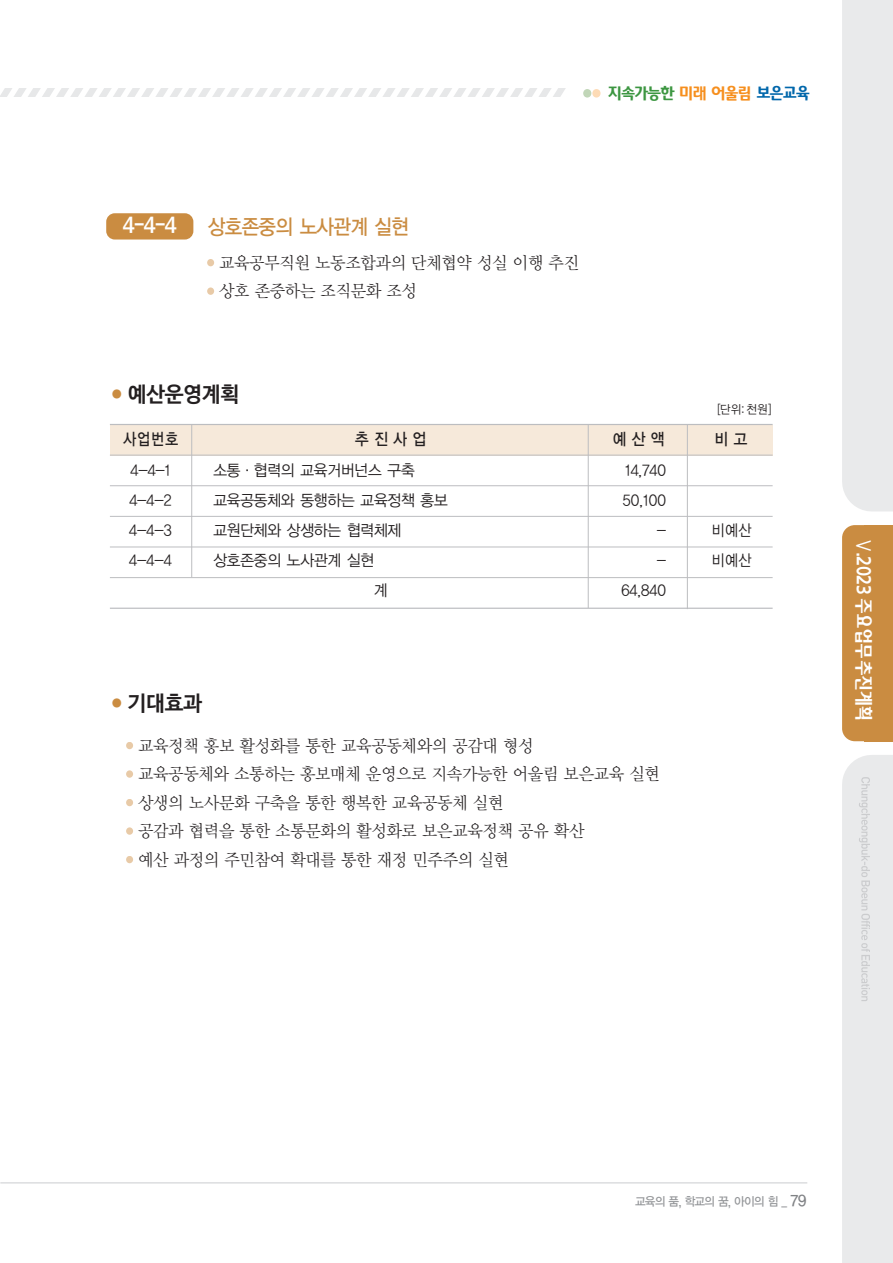
<style>
.page{position:relative;width:893px;height:1263px;background:#fff}
.page>*{position:absolute;margin:0;border:0;box-sizing:border-box;transform-origin:0 0}
.t1{font:21px "Nanum Barun Gothic OTF Bold";letter-spacing:-.01em;color:#231f20}
.t2{font:21px "YGO13";letter-spacing:-.11em;color:#ca8c41;scale:.9 1}
.t3{font:21px "Nanum Barun Gothic OTF Bold";color:#fff;scale:.95 1}
.t4{font:19.5px "Bitgoeul Bold";letter-spacing:-.045em;color:#fff;scale:.85 1}
.t5{font:17.25px/28.5px "YDVY Mj O Std 12";letter-spacing:-.02em;color:#231f20;scale:.95 1}
.t6{font:16.5px "YGO13";letter-spacing:.285em;color:#231f20;scale:.9 1}
.t7{font:16.5px "YGO13";letter-spacing:.285em;color:#231f20;scale:.85 1}
.t8{font:15.75px "YGO12";letter-spacing:-.1em;color:#231f20;scale:.95 1}
.t9{font:15.75px/30px "YDVYGO12";color:#231f20;text-align:right;scale:.95 1}
.t10{font:15.75px/30px "YDVYGO12";color:#231f20;scale:.9 1}
.t11{font:700 15px "Daum Semi";letter-spacing:-.08em;color:#3c9641;scale:.95 1}
.t12{font:12px "YGO13";letter-spacing:-.145em;color:#939598;scale:.95 1}
.t13{font:12px "YDVYGO12";color:#231f20;scale:.95 1}
.s1{color:#f68f1e}
.s2{color:#0067ab}
.s3{font-size:15px;color:#808285}
</style>
<div class="page">
<hr style="left:0;top:1182px;width:807px;height:1px;background:#dcdddf">
<svg style="left:0;top:89px;width:565px;height:8px"></svg>
<svg style="left:583px;top:89px;width:17px;height:9px"></svg>
<div style="left:110px;top:425px;width:662px;height:30px;background:#f6e9da"></div>
<div style="left:126px;top:742px;width:7px;height:7px;background:#e8caa7;border-radius:50%"></div>
<div style="left:126px;top:770px;width:7px;height:7px;background:#e8caa7;border-radius:50%"></div>
<div style="left:126px;top:799px;width:7px;height:7px;background:#e8caa7;border-radius:50%"></div>
<div style="left:126px;top:827px;width:7px;height:7px;background:#e8caa7;border-radius:50%"></div>
<div style="left:126px;top:856px;width:7px;height:7px;background:#e8caa7;border-radius:50%"></div>
<hr style="left:110px;top:424px;width:662px;height:1px;background:#bcbdc0">
<hr style="left:110px;top:455px;width:662px;height:1px;background:#bcbdc0">
<hr style="left:110px;top:485px;width:662px;height:1px;background:#bcbdc0">
<hr style="left:110px;top:516px;width:662px;height:1px;background:#bcbdc0">
<hr style="left:110px;top:547px;width:662px;height:1px;background:#bcbdc0">
<hr style="left:110px;top:577px;width:662px;height:1px;background:#bcbdc0">
<hr style="left:110px;top:607px;width:662px;height:2px;background:#bcbdc0">
<hr style="left:191px;top:425px;width:1px;height:152px;background:#bcbdc0">
<hr style="left:588px;top:425px;width:1px;height:183px;background:#bcbdc0">
<hr style="left:687px;top:424px;width:1px;height:185px;background:#bcbdc0">
<div style="left:207px;top:259px;width:7px;height:7px;background:#e8caa7;border-radius:50%"></div>
<div style="left:207px;top:287px;width:7px;height:8px;background:#e8caa7;border-radius:50%"></div>
<div style="left:106px;top:213px;width:87px;height:26px;background:#ca8c41;border-radius:9px"></div>
<div style="left:842px;top:525px;width:51px;height:216px;background:#ca8c41;border-radius:13px"></div>
<div style="left:864px;top:525px;width:29px;height:216px;background:#ca8c41"></div>
<div style="left:842px;top:0;width:51px;height:511px;background:#e9eaeb"></div>
<div style="left:842px;top:755px;width:51px;height:508px;background:#e9eaeb"></div>
<p class="t11" style="left:608px;top:85px;width:214px">지속가능한 <span class="s1">미래 어울림</span> <span class="s2">보은교육</span></p>
<p class="t3" style="left:123px;top:215px;width:58px">4-4-4</p>
<p class="t2" style="left:207px;top:214px;width:226px">상호존중의 노사관계 실현</p>
<p class="t5" style="left:219px;top:249px;width:380px">교육공무직원 노동조합과의 단체협약 성실 이행 추진 상호 존중하는 조직문화 조성</p>
<p class="t1" style="left:110px;top:383px;width:130px"><sup>●</sup> 예산운영계획</p>
<p class="t13" style="left:717px;top:402px;width:58px">[단위: 천원]</p>
<p class="t7" style="left:123px;top:429px;width:68px">사업번호</p>
<p class="t6" style="left:354px;top:429px;width:82px">추진사업</p>
<p class="t6" style="left:612px;top:429px;width:60px">예산액</p>
<p class="t6" style="left:714px;top:429px;width:39px">비 고</p>
<p class="t9" style="left:129px;top:455px;width:46px;text-align:justify">4-4-1<br>4-4-2<br>4-4-3<br>4-4-4</p>
<p class="t8" style="left:213px;top:460px;width:215px">소통·협력의 교육거버넌스 구축</p>
<p class="t8" style="left:213px;top:490px;width:249px">교육공동체와 동행하는 교육정책 홍보</p>
<p class="t8" style="left:213px;top:520px;width:200px">교원단체와 상생하는 협력체제</p>
<p class="t8" style="left:213px;top:550px;width:172px">상호존중의 노사관계 실현</p>
<p class="t8" style="left:373px;top:580px;width:17px">계</p>
<p class="t1" style="left:110px;top:692px;width:93px"><sup>●</sup> 기대효과</p>
<p class="t9" style="left:621px;top:455px;width:48px">14,740<br>50,100 -<br>-<br>64,840</p>
<p class="t5" style="left:138px;top:732px;width:551px">교육정책 홍보 활성화를 통한 교육공동체와의 공감대 형성<br>교육공동체와 소통하는 홍보매체 운영으로 지속가능한 어울림 보은교육 실현 상생의 노사문화 구축을 통한 행복한 교육공동체 실현<br>공감과 협력을 통한 소통문화의 활성화로 보은교육정책 공유 확산<br>예산 과정의 주민참여 확대를 통한 재정 민주주의 실현</p>
<p class="t10" style="left:712px;top:515px;width:46px">비예산 비예산</p>
<p class="t4" style="left:874px;top:537px;width:218px;rotate:90deg">Ⅴ.2023 주요업무추진계획</p>
<p class="t12" style="left:635px;top:1194px;width:183px">교육의 품, 학교의 꿈, 아이의 힘 _ <span class="s3">79</span></p>
</div>
